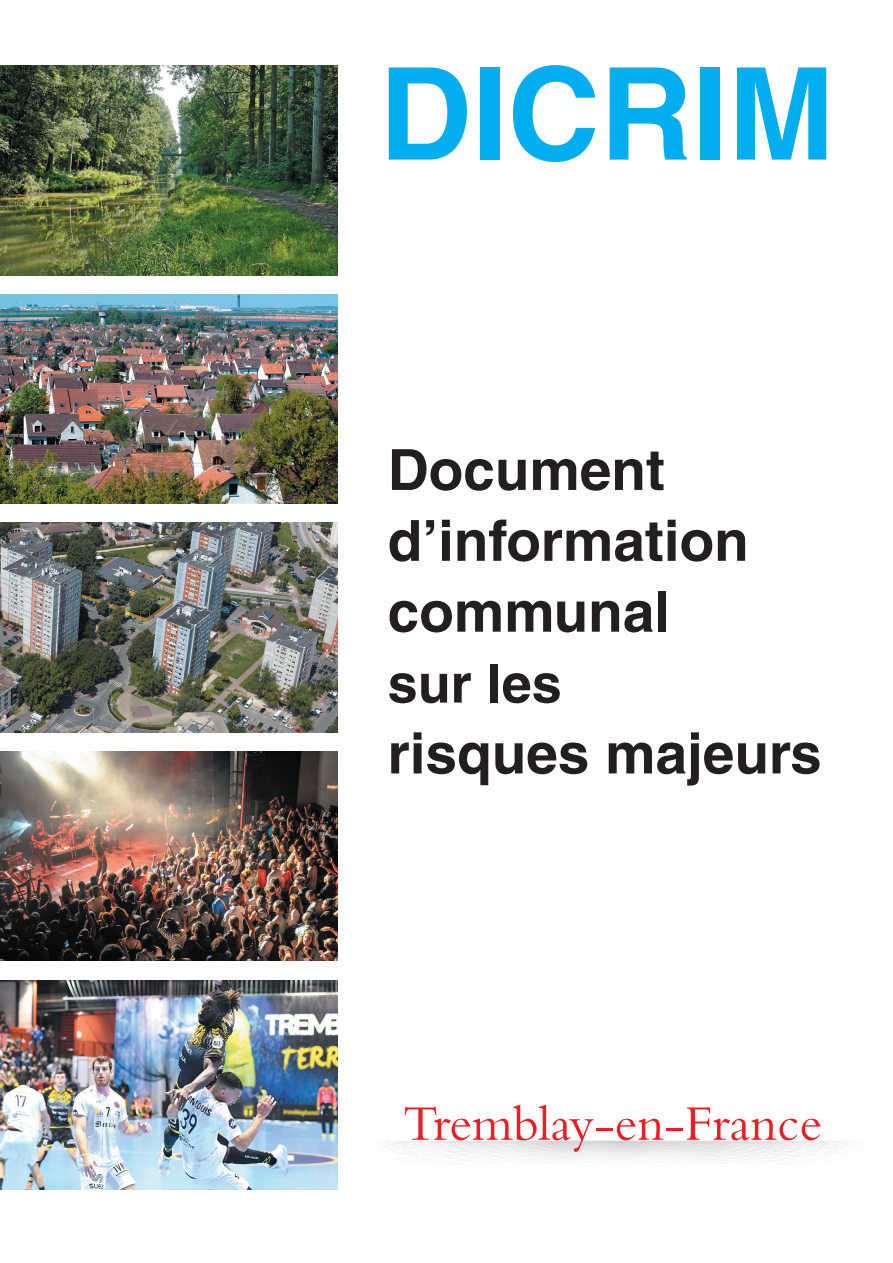
<style>
.page{position:relative;width:893px;height:1263px;background:#fff}
.page>*{position:absolute;margin:0;border:0;box-sizing:border-box;transform-origin:0 0}
.t1{font:700 128.25px "Helvetica";color:#00aeef}
.t2{font:700 56.7px/70.8px "Helvetica";color:#231f20}
.t3{font:700 54px "Helvetica";color:#231f20}
.t4{font:51.9px "Bembo";color:#ee1d23}
</style>
<div class="page">
<svg style="left:386px;top:1140px;width:468px;height:24px"></svg>
<img style="left:0;top:294px;width:338px;height:210px">
<img style="left:0;top:66px;width:338px;height:209px">
<img style="left:0;top:523px;width:338px;height:209px">
<img style="left:0;top:751px;width:338px;height:210px">
<img style="left:0;top:980px;width:338px;height:209px">
<h1 class="t1" style="left:379px;top:36px;width:457px">DICRIM</h1>
<p class="t2" style="left:388px;top:434px;width:363px">Document d’information communal</p>
<p class="t3" style="left:388px;top:651px;width:176px">sur les</p>
<p class="t2" style="left:388px;top:717px;width:436px">risques majeurs</p>
<p class="t4" style="left:403px;top:1093px;width:420px">Tremblay-en-France</p>
</div>
